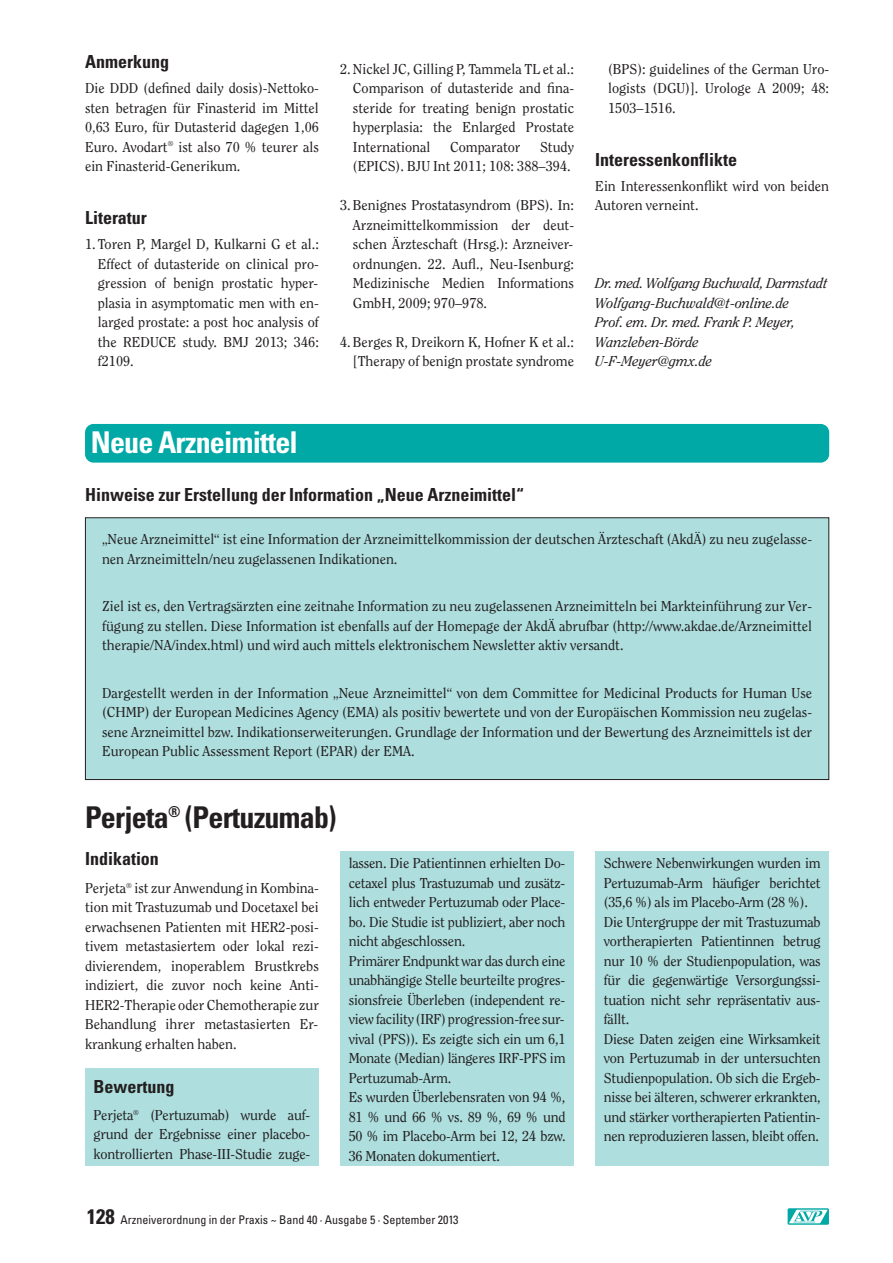
<style>
.page{position:relative;width:893px;height:1263px;background:#fff}
.page>*{position:absolute;margin:0;border:0;box-sizing:border-box;transform-origin:0 0}
.t1{font:700 condensed 30px "Univers";letter-spacing:-.025em;color:#231f20}
.t2{font:700 condensed 30px "Univers";letter-spacing:-.025em;color:#fff}
.t3{font:700 condensed 18px "Univers";color:#231f20}
.t4{font:14.25px/19.5px "Clearface";letter-spacing:-.015em;color:#231f20;text-align:justify}
.t5{font:italic 14.25px/19.5px "Clearface";color:#231f20}
.t6{font:condensed 12px "Univers";color:#231f20}
.s1{font-weight:700;font-size:21px}
</style>
<div class="page">
<svg style="left:788px;top:1208px;width:41px;height:17px"></svg>
<svg style="left:789px;top:1210px;width:38px;height:13px"></svg>
<div style="left:85px;top:424px;width:744px;height:39px;background:#00a9a5;border-radius:9px"></div>
<div style="left:85px;top:518px;width:744px;height:261px;background:#aedede"></div>
<div style="left:85px;top:517px;width:744px;height:263px;border:1px solid #231f20"></div>
<div style="left:85px;top:1068px;width:234px;height:98px;background:#aedede"></div>
<div style="left:340px;top:851px;width:234px;height:315px;background:#aedede"></div>
<div style="left:595px;top:851px;width:234px;height:315px;background:#aedede"></div>
<p class="t3" style="left:85px;top:55px;width:85px">Anmerkung</p>
<p class="t4" style="left:85px;top:79px;width:235px">Die DDD (defined daily dosis)-Nettoko&shy;sten betragen für Finasterid im Mittel 0,63 Euro, für Dutasterid dagegen 1,06<br>Euro. Avodart<sup>®</sup> ist also 70 % teurer als ein Finasterid-Generikum.</p>
<p class="t3" style="left:85px;top:211px;width:63px">Literatur</p>
<p class="t4" style="left:98px;top:235px;width:223px;text-indent:-13px">1. Toren P, Margel D, Kulkarni G et al.:<br>Effect of dutasteride on clinical pro&shy;gression of benign prostatic hyper&shy;plasia in asymptomatic men with en&shy;larged prostate: a post hoc analysis of the REDUCE study. BMJ 2013; 346: f2109.</p>
<p class="t4" style="left:353px;top:60px;width:223px;text-indent:-13px">2.Nickel JC, Gilling P, Tammela TL et al.:<br>Comparison of dutasteride and fina&shy;steride for treating benign prostatic hyperplasia: the Enlarged Prostate International</p>
<p class="t4" style="left:353px;top:138px;width:223px;text-align:right">Study<br>(EPICS). BJU Int 2011; 108: 388–394.</p>
<p class="t4" style="left:353px;top:196px;width:223px;text-indent:-13px">3.Benignes Prostatasyndrom (BPS). In:<br>Arzneimittelkommission der deut&shy;schen Ärzteschaft (Hrsg.): Arzneiver&shy;ordnungen. 22. Aufl., Neu-Isenburg:<br>Medizinische Medien Informations GmbH, 2009; 970–978.</p>
<p class="t4" style="left:340px;top:333px;width:235px;text-align:right">4.Berges R, Dreikorn K, Hofner K et al.: [Therapy of benign prostate syndrome</p>
<p class="t4" style="left:450px;top:138px;width:72px">Comparator</p>
<p class="t4" style="left:608px;top:60px;width:223px">(BPS): guidelines of the German Uro&shy;logists (DGU)]. Urologe A 2009; 48:<br>1503–1516.</p>
<p class="t3" style="left:595px;top:153px;width:143px">Interessenkonflikte</p>
<p class="t4" style="left:595px;top:177px;width:235px">Ein Interessenkonflikt wird von beiden<br>Autoren verneint.</p>
<p class="t5" style="left:595px;top:274px;width:234px">Dr. med. Wolfgang Buchwald, Darmstadt<br>Wolfgang-Buchwald@t-online.de<br>Prof. em. Dr. med. Frank P. Meyer,<br>Wanzleben-Börde<br>U-F-Meyer@gmx.de</p>
<h1 class="t2" style="left:91px;top:431px;width:209px">Neue Arzneimittel</h1>
<p class="t3" style="left:85px;top:488px;width:441px">Hinweise zur Erstellung der Information „Neue Arzneimittel“</p>
<p class="t4" style="left:102px;top:530px;width:712px">„Neue Arzneimittel“ ist eine Information der Arzneimittelkommission der deutschen Ärzteschaft (AkdÄ) zu neu zugelasse&shy;nen Arzneimitteln/neu zugelassenen Indikationen.</p>
<p class="t4" style="left:102px;top:597px;width:712px">Ziel ist es, den Vertragsärzten eine zeitnahe Information zu neu zugelassenen Arzneimitteln bei Markteinführung zur Ver&shy;fügung zu stellen. Diese Information ist ebenfalls auf der Homepage der AkdÄ abrufbar (http://www.akdae.de/Arzneimittel therapie/NA/index.html) und wird auch mittels elektronischem Newsletter aktiv versandt.</p>
<p class="t4" style="left:102px;top:684px;width:712px">Dargestellt werden in der Information „Neue Arzneimittel“ von dem Committee for Medicinal Products for Human Use (CHMP) der European Medicines Agency (EMA) als positiv bewertete und von der Europäischen Kommission neu zugelas&shy;sene Arzneimittel bzw. Indikationserweiterungen. Grundlage der Information und der Bewertung des Arzneimittels ist der European Public Assessment Report (EPAR) der EMA.</p>
<h1 class="t1" style="left:85px;top:806px;width:253px">Perjeta<sup>®</sup> (Pertuzumab)</h1>
<p class="t3" style="left:85px;top:852px;width:75px">Indikation</p>
<p class="t4" style="left:85px;top:879px;width:235px">Perjeta<sup>®</sup> ist zur Anwendung in Kombina&shy;tion mit Trastuzumab und Docetaxel bei erwachsenen Patienten mit HER2-posi&shy;tivem metastasiertem oder lokal rezi&shy;divierendem, inoperablem Brustkrebs indiziert, die zuvor noch keine Anti-HER2-Therapie oder Chemotherapie zur Behandlung ihrer metastasierten Er&shy;krankung erhalten haben.</p>
<p class="t3" style="left:94px;top:1080px;width:82px">Bewertung</p>
<p class="t4" style="left:94px;top:1106px;width:218px">Perjeta<sup>®</sup> (Pertuzumab) wurde auf&shy;grund der Ergebnisse einer placebo&shy;kontrollierten Phase-III-Studie zuge-</p>
<p class="t4" style="left:349px;top:854px;width:218px;text-align:left">lassen. Die Patientinnen erhielten Do&shy;cetaxel plus Trastuzumab und zusätz&shy;lich entweder Pertuzumab oder Place&shy;bo. Die Studie ist publiziert, aber noch nicht abgeschlossen.<br>Primärer Endpunkt war das durch eine unabhängige Stelle beurteilte progres&shy;sionsfreie Überleben (independent re&shy;viewfacility (IRF) progression-free sur&shy;vival (PFS)). Es zeigte sich ein um 6,1<br>Monate (Median) längeres IRF-PFS im Pertuzumab-Arm.<br>Es wurden Überlebensraten von 94 %, 81 % und 66 % vs. 89 %, 69 % und 50 % im Placebo-Arm bei 12, 24 bzw.<br>36 Monaten dokumentiert.</p>
<p class="t4" style="left:604px;top:854px;width:218px;text-align:left">Schwere Nebenwirkungen wurden im Pertuzumab-Arm häufiger berichtet (35,6 %) als im Placebo-Arm (28 %).<br>Die Untergruppe der mit Trastuzumab vortherapierten Patientinnen betrug nur 10 % der Studienpopulation, was für die gegenwärtige Versorgungssi&shy;tuation nicht sehr repräsentativ aus&shy;fällt.<br>Diese Daten zeigen eine Wirksamkeit von Pertuzumab in der untersuchten Studienpopulation. Ob sich die Ergeb&shy;nisse bei älteren, schwerer erkrankten, und stärker vortherapierten Patientin&shy;nen reproduzieren lassen, bleibt offen.</p>
<p class="t6" style="left:87px;top:1215px;width:373px"><span class="s1">128</span> Arzneiverordnung in der Praxis ~ Band 40 · Ausgabe 5 · September 2013</p>
</div>
